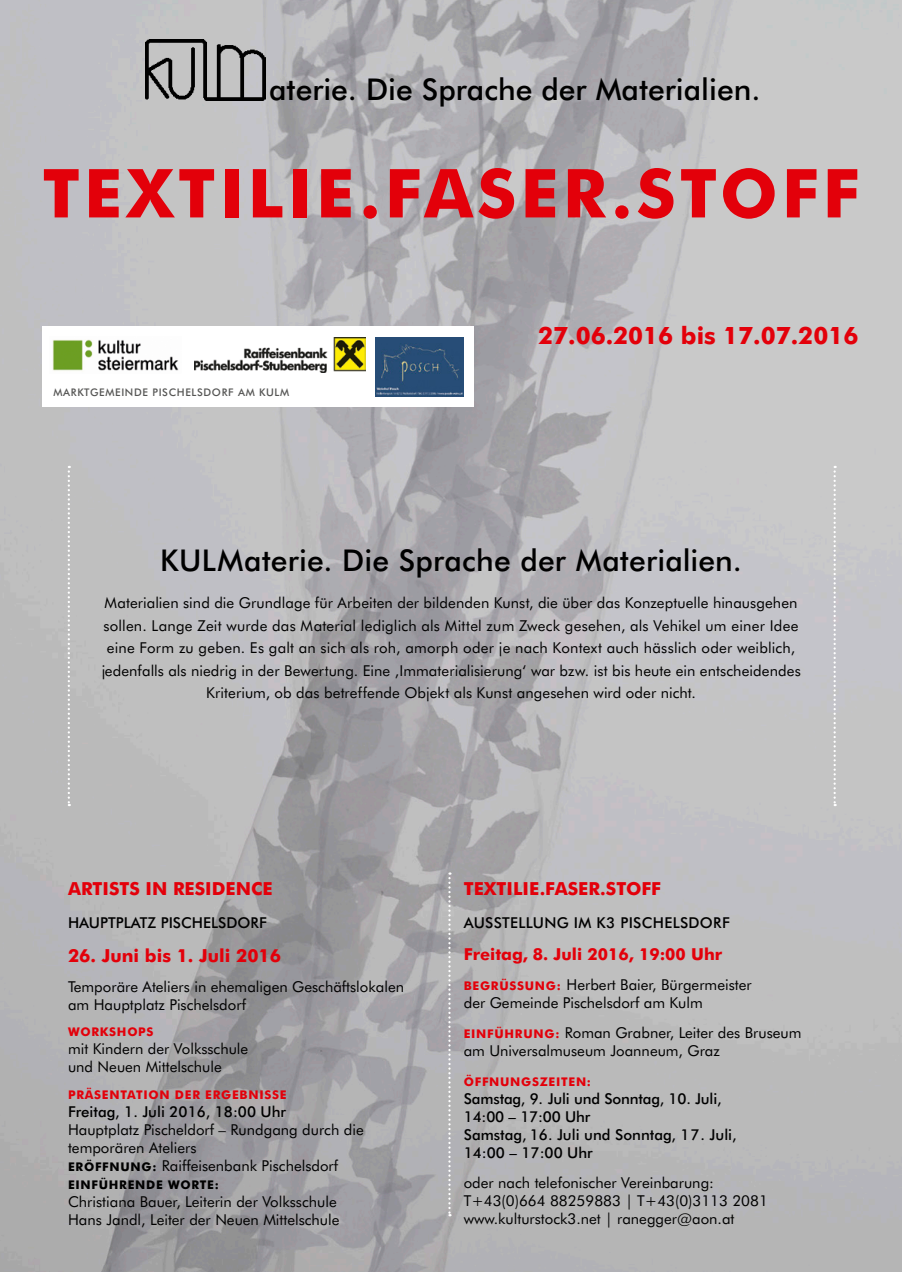
<style>
.page{position:relative;width:902px;height:1272px;background:#fff}
.page>*{position:absolute;margin:0;border:0;box-sizing:border-box;transform-origin:0 0}
.t1{font:700 67.5px "Futura BT";letter-spacing:.06em;color:#e3000a}
.t2{font:500 30px "Futura BT";color:#000}
.t3{font:700 24px "Futura BT";color:#e3000a}
.No_Spacing{font:700 18px "Futura BT";color:#e3000a}
.No_Spacing-2{font:700 16.5px "Futura BT";color:#e3000a}
.No_Spacing-3{font:15px/18px "Futura BT";color:#000}
.No_Spacing-4{font:500 15px/18px "Futura BT";color:#000}
.No_Spacing-5{font:500 15px "Futura BT";letter-spacing:.02em;color:#000}
.No_Spacing-6{font:700 12px "Futura BT";letter-spacing:.06em;color:#e3000a}
.No_Spacing-7{font:700 12px "Futura BT";letter-spacing:.06em;color:#000}
.t4{font:500 10.5px "Futura BT";letter-spacing:.06em;color:#555554}
.s1{font-weight:500}
.s2{font-weight:700;font-size:12px}
.s3{font-weight:700;font-size:12px;color:#e3000a}
</style>
<div class="page">
<img style="left:0;top:0;width:901px;height:1271px">
<img style="left:146px;top:39px;width:119px;height:62px">
<div style="left:43px;top:326px;width:431px;height:81px;background:#fff"></div>
<img style="left:375px;top:338px;width:89px;height:58px">
<img style="left:194px;top:338px;width:171px;height:34px">
<img style="left:52px;top:339px;width:127px;height:32px">
<svg style="left:68px;top:466px;width:2px;height:340px"></svg>
<svg style="left:448px;top:872px;width:2px;height:344px"></svg>
<svg style="left:833px;top:466px;width:2px;height:340px"></svg>
<p class="t2" style="left:269px;top:71px;width:492px">aterie. Die Sprache der Materialien.</p>
<p class="t1" style="left:43px;top:152px;width:818px">TEXTILIE.FASER.STOFF</p>
<p class="t4" style="left:54px;top:386px;width:237px">MARKTGEMEINDE PISCHELSDORF AM KULM</p>
<p class="t3" style="left:538px;top:320px;width:321px">27.06.2016 bis 17.07.2016</p>
<h2 class="t2" style="left:160px;top:542px;width:583px">KULMaterie. Die Sprache der Materialien.</h2>
<p class="No_Spacing-3" style="left:101px;top:591px;width:701px;line-height:22.5px;text-align:center">Materialien sind die Grundlage für Arbeiten der bildenden Kunst, die über das Konzeptuelle hinausgehen sollen. Lange Zeit wurde das Material lediglich als Mittel zum Zweck gesehen, als Vehikel um einer Idee eine Form zu geben. Es galt an sich als roh, amorph oder je nach Kontext auch hässlich oder weiblich, jedenfalls als niedrig in der Bewertung. Eine ‚Immaterialisierung‘ war bzw. ist bis heute ein entscheidendes Kriterium, ob das betreffende Objekt als Kunst angesehen wird oder nicht.</p>
<p class="No_Spacing" style="left:68px;top:877px;width:206px">ARTISTS IN RESIDENCE</p>
<p class="No_Spacing-4" style="left:68px;top:913px;width:200px">HAUPTPLATZ PISCHELSDORF</p>
<p class="No_Spacing" style="left:68px;top:944px;width:214px">26. Juni bis 1. Juli 2016</p>
<p class="No_Spacing-3" style="left:68px;top:977px;width:337px">Temporäre Ateliers in ehemaligen Geschäftslokalen am Hauptplatz Pischelsdorf</p>
<p class="No_Spacing-6" style="left:68px;top:1024px;width:87px">WORKSHOPS</p>
<p class="No_Spacing-3" style="left:68px;top:1039px;width:182px">mit Kindern der Volksschule und Neuen Mittelschule</p>
<p class="No_Spacing-6" style="left:68px;top:1086px;width:220px">PRÄSENTATION DER ERGEBNISSE</p>
<p class="No_Spacing-3" style="left:68px;top:1102px;width:297px"><span class="s1">Freitag, 1. Juli 2016, 18:00 Uhr<br></span>Hauptplatz Pischeldorf – Rundgang durch die temporären Ateliers<br><span class="s2">ERÖFFNUNG:</span> Raiffeisenbank Pischelsdorf</p>
<p class="No_Spacing-7" style="left:68px;top:1176px;width:152px">EINFÜHRENDE WORTE:</p>
<p class="No_Spacing-3" style="left:68px;top:1192px;width:273px">Christiana Bauer, Leiterin der Volksschule<br>Hans Jandl, Leiter der Neuen Mittelschule</p>
<p class="No_Spacing" style="left:463px;top:877px;width:199px">TEXTILIE.FASER.STOFF</p>
<p class="No_Spacing-5" style="left:463px;top:913px;width:267px">AUSSTELLUNG IM K3 PISCHELSDORF</p>
<p class="No_Spacing-2" style="left:463px;top:943px;width:260px">Freitag, 8. Juli 2016, 19:00 Uhr</p>
<p class="No_Spacing-3" style="left:463px;top:975px;width:289px"><span class="s3">BEGRÜSSUNG:</span> Herbert Baier, Bürgermeister der Gemeinde Pischelsdorf am Kulm</p>
<p class="No_Spacing-3" style="left:463px;top:1023px;width:339px"><span class="s3">EINFÜHRUNG:</span> Roman Grabner, Leiter des Bruseum am Universalmuseum Joanneum, Graz</p>
<p class="No_Spacing-6" style="left:463px;top:1074px;width:128px">ÖFFNUNGSZEITEN:</p>
<p class="No_Spacing-4" style="left:463px;top:1089px;width:274px">Samstag, 9. Juli und Sonntag, 10. Juli,<br>14:00 – 17:00 Uhr<br>Samstag, 16. Juli und Sonntag, 17. Juli,<br>14:00 – 17:00 Uhr</p>
<p class="No_Spacing-3" style="left:463px;top:1173px;width:305px">oder nach telefonischer Vereinbarung:<br>T+43(0)664 88259883 | T+43(0)3113 2081 www.kulturstock3.net | ranegger@aon.at</p>
</div>
